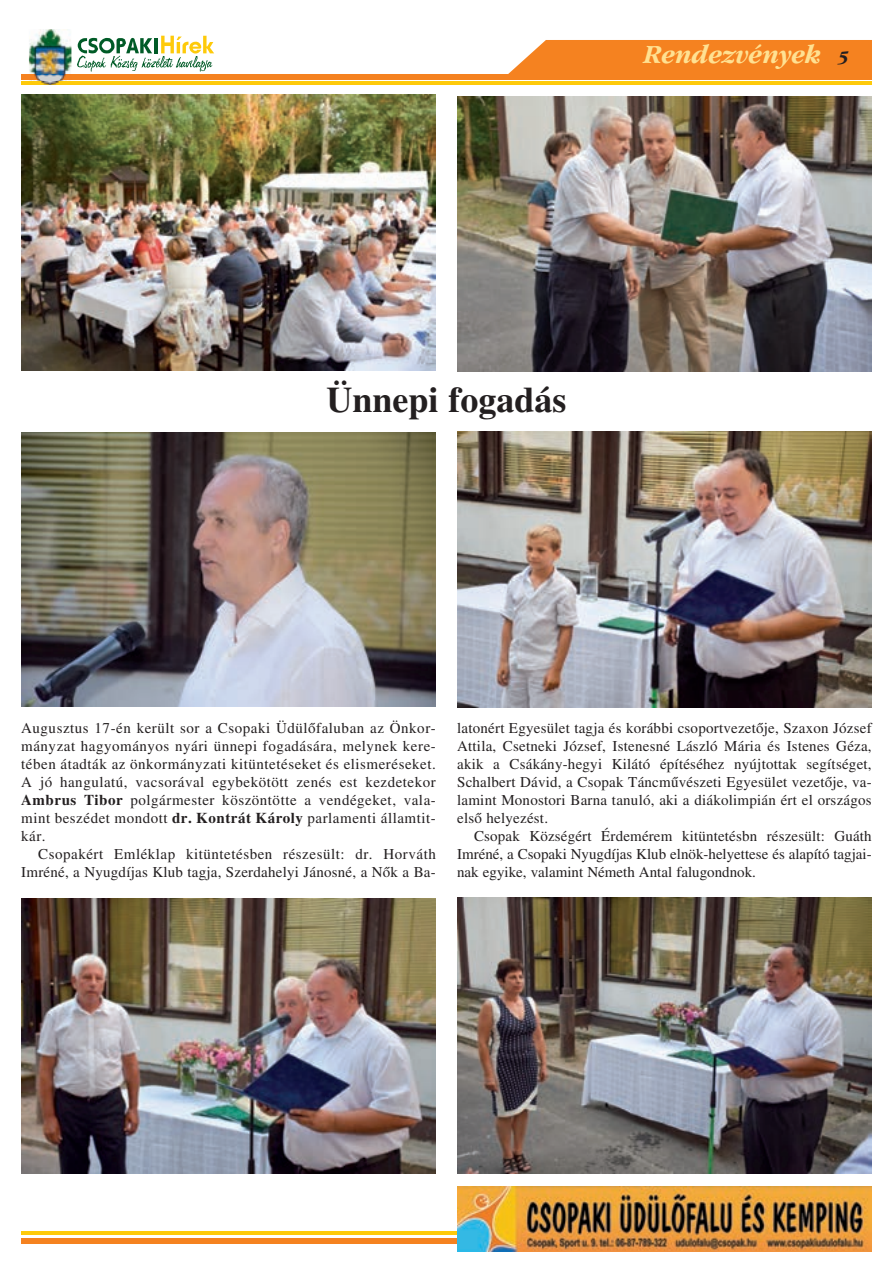
<style>
.page{position:relative;width:893px;height:1263px;background:#fff}
.page>*{position:absolute;margin:0;border:0;box-sizing:border-box;transform-origin:0 0}
.t1{font:36px "Hu Times Bold";color:#231f20}
.t2{font:italic 27px "Garamond HU Bold";letter-spacing:-.01em;color:#ffe192;scale:.95 1}
.t3{font:15px/18px "Hu Times Roman";letter-spacing:.015em;color:#231f20;text-align:justify}
.t4{font:15px/18px "Hu Times Roman";letter-spacing:.035em;color:#231f20;text-align:right}
.s1{font-size:18px;color:#231f20}
.s2{font-family:"Hu Times Bold"}
</style>
<div class="page">
<hr style="left:21px;top:82px;width:851px;height:3px;background:#feca0a">
<div style="left:21px;top:74px;width:851px;height:5px;background:#f58220"></div>
<svg style="left:77px;top:36px;width:137px;height:36px"></svg>
<img style="left:29px;top:29px;width:42px;height:53px">
<img style="left:41px;top:82px;width:18px;height:3px">
<img style="left:29px;top:74px;width:42px;height:5px">
<div style="left:508px;top:40px;width:364px;height:34px;background:#f58220"></div>
<div style="left:21px;top:1238px;width:599px;height:5px;background:#f58220"></div>
<hr style="left:21px;top:1231px;width:599px;height:3px;background:#feca0a">
<img style="left:457px;top:1186px;width:415px;height:65px">
<img style="left:21px;top:95px;width:415px;height:276px">
<img style="left:458px;top:96px;width:414px;height:275px">
<img style="left:22px;top:432px;width:413px;height:275px">
<img style="left:458px;top:897px;width:413px;height:276px">
<img style="left:21px;top:898px;width:415px;height:275px">
<img style="left:458px;top:432px;width:413px;height:276px">
<h2 class="t2" style="left:644px;top:44px;width:217px">Rendezvények <span class="s1">5</span></h2>
<h1 class="t1" style="left:327px;top:387px;width:241px">Ünnepi fogadás</h1>
<p class="t3" style="left:21px;top:720px;width:416px">Augusztus 17-én került sor a Csopaki Üdülõfaluban az Önkor&shy;mányzat hagyományos nyári ünnepi fogadására, melynek kere&shy;tében átadták az önkormányzati kitüntetéseket és elismeréseket.<br>A jó hangulatú, vacsorával egybekötött zenés est kezdetekor <span class="s2">Ambrus Tibor</span> polgármester köszöntötte a vendégeket, vala&shy;mint beszédet mondott <span class="s2">dr. Kontrát Károly</span> parlamenti államtit&shy;kár.</p>
<p class="t4" style="left:21px;top:846px;width:416px">Csopakért Emléklap kitüntetésben részesült: dr. Horváth<br>Imréné, a Nyugdíjas Klub tagja, Szerdahelyi Jánosné, a Nõk a Ba-</p>
<p class="t3" style="left:457px;top:720px;width:416px">latonért Egyesület tagja és korábbi csoportvezetõje, Szaxon József Attila, Csetneki József, Istenesné László Mária és Istenes Géza, akik a Csákány-hegyi Kilátó építéséhez nyújtottak segítséget, Schalbert Dávid, a Csopak Táncmûvészeti Egyesület vezetõje, va&shy;lamint Monostori Barna tanuló, aki a diákolimpián ért el országos elsõ helyezést.</p>
<p class="t3" style="left:457px;top:828px;width:416px;text-indent:17px">Csopak Községért Érdemérem kitüntetésbn részesült: Guáth Imréné, a Csopaki Nyugdíjas Klub elnök-helyettese és alapító tagjai&shy;nak egyike, valamint Németh Antal falugondnok.</p>
</div>
